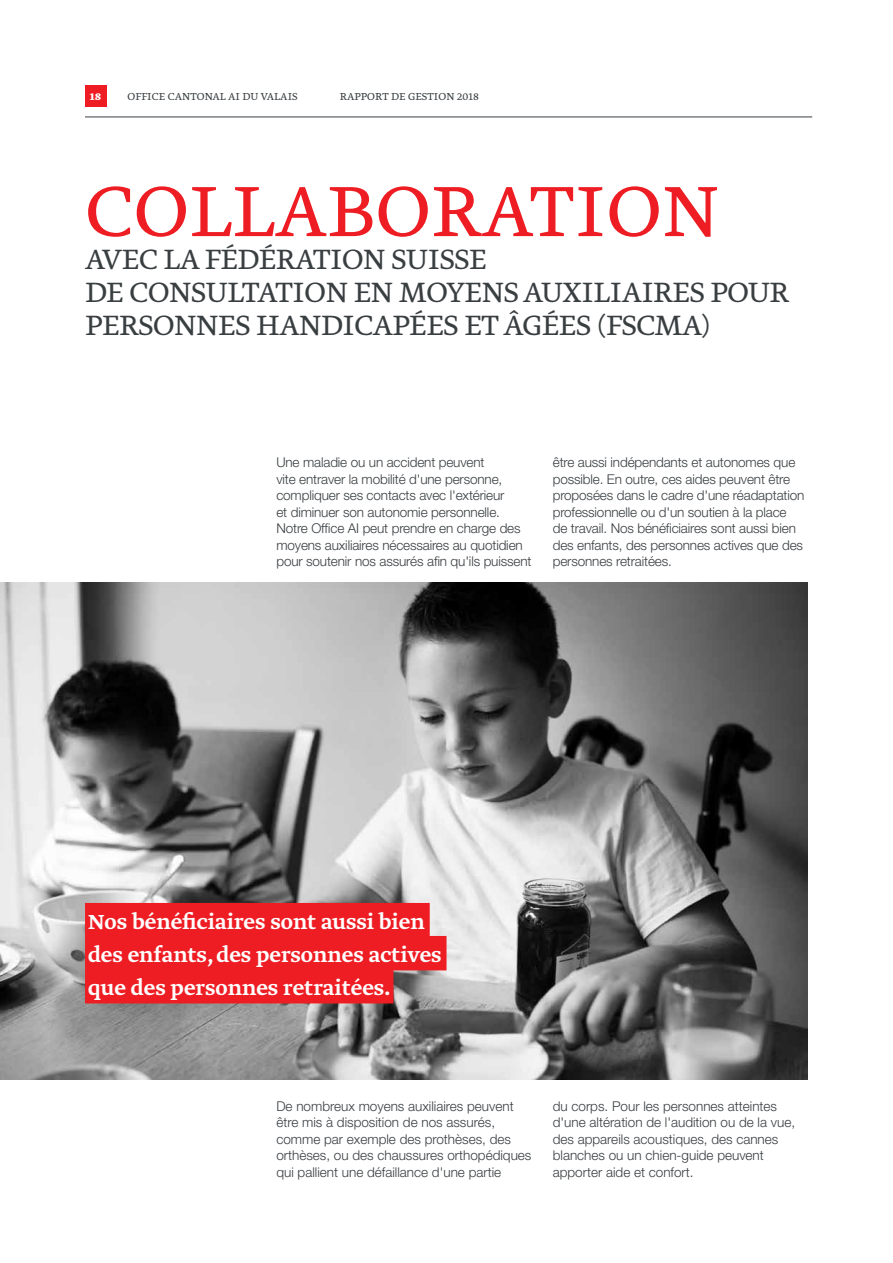
<style>
.page{position:relative;width:893px;height:1263px;background:#fff}
.page>*{position:absolute;margin:0;border:0;box-sizing:border-box;transform-origin:0 0}
.t1{font:300 84px "Greta Text Pro";letter-spacing:.01em;color:#ee1d23}
.t2{font:300 33px/33px "Greta Text Pro";letter-spacing:-.01em;color:#393e41}
.t3{font:500 24px/33px "Greta Text Pro";color:#fff}
.t4{font:300 13.5px/16.5px "Helvetica Neue";letter-spacing:-.01em;color:#393e41}
.t5{font:300 12px "Greta Text Pro";letter-spacing:.01em;color:#393e41}
.t6{font:700 12px "Greta Text Pro";color:#fff}
</style>
<div class="page">
<div style="left:85px;top:85px;width:21px;height:21px;background:#ee1d23"></div>
<hr style="left:85px;top:117px;width:727px;height:1px;background:#393e41">
<img style="left:0;top:583px;width:808px;height:496px">
<div style="left:85px;top:903px;width:345px;height:34px;background:#ee1d23"></div>
<div style="left:85px;top:936px;width:361px;height:34px;background:#ee1d23"></div>
<div style="left:85px;top:969px;width:308px;height:34px;background:#ee1d23"></div>
<p class="t6" style="left:90px;top:88px;width:13px">18</p>
<p class="t5" style="left:128px;top:89px;width:172px">OFFICE CANTONAL AI DU VALAIS</p>
<p class="t5" style="left:340px;top:89px;width:141px">RAPPORT DE GESTION 2018</p>
<h1 class="t1" style="left:85px;top:161px;width:635px">COLLABORATION</h1>
<h2 class="t2" style="left:85px;top:244px;width:705px">AVEC LA FÉDÉRATION SUISSE<br>DE CONSULTATION EN MOYENS AUXILIAIRES POUR<br>PERSONNES HANDICAPÉES ET ÂGÉES (FSCMA)</h2>
<p class="t4" style="left:276px;top:454px;width:257px">Une maladie ou un accident peuvent<br>vite entraver la mobilité d'une personne, compliquer ses contacts avec l'extérieur<br>et diminuer son autonomie personnelle.<br>Notre Office AI peut prendre en charge des moyens auxiliaires nécessaires au quotidien pour soutenir nos assurés afin qu'ils puissent</p>
<p class="t4" style="left:553px;top:454px;width:253px">être aussi indépendants et autonomes que possible. En outre, ces aides peuvent être proposées dans le cadre d'une réadaptation professionnelle ou d'un soutien à la place de travail. Nos bénéficiaires sont aussi bien des enfants, des personnes actives que des personnes retraitées.</p>
<h3 class="t3" style="left:88px;top:906px;width:355px">Nos bénéficiaires sont aussi bien des enfants, des personnes actives que des personnes retraitées.</h3>
<p class="t4" style="left:276px;top:1097px;width:257px">De nombreux moyens auxiliaires peuvent être mis à disposition de nos assurés, comme par exemple des prothèses, des orthèses, ou des chaussures orthopédiques qui pallient une défaillance d'une partie</p>
<p class="t4" style="left:553px;top:1097px;width:244px">du corps. Pour les personnes atteintes d'une altération de l'audition ou de la vue, des appareils acoustiques, des cannes blanches ou un chien-guide peuvent apporter aide et confort.</p>
</div>
